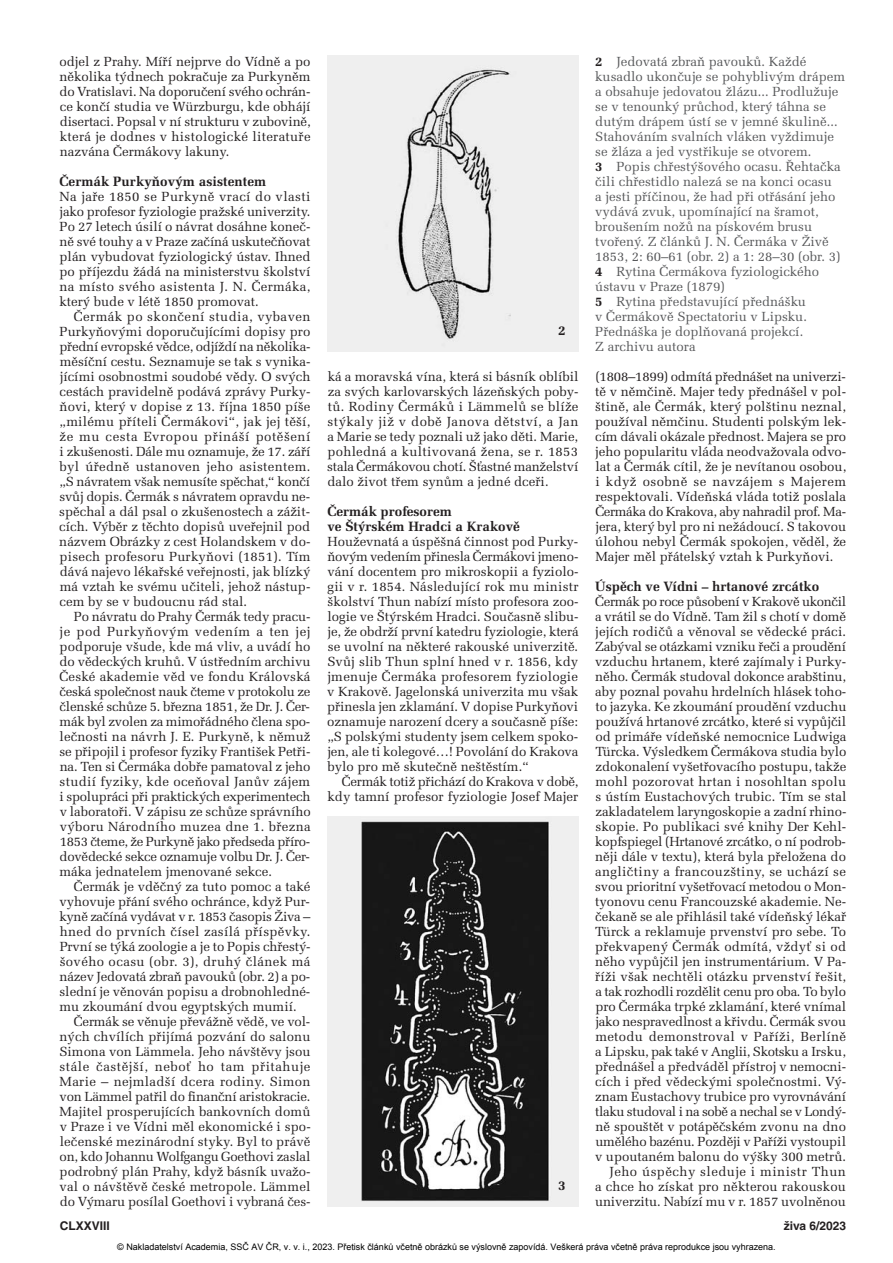
<style>
.page{position:relative;width:893px;height:1263px;background:#fff}
.page>*{position:absolute;margin:0;border:0;box-sizing:border-box;transform-origin:0 0}
.t1{font:700 13.5px/15px "Melior CE";color:#231f20}
.t2{font:13.2px/15px "Melior CE";color:#231f20;text-align:justify}
.t3{font:13.2px/15px "Melior CE";color:#57585a}
.t4{font:700 12px "Helvetica CE";color:#231f20}
.t5{font:9px "Arial";color:#000}
.s1{font-weight:700;color:#231f20}
</style>
<div class="page">
<img style="left:327px;top:817px;width:251px;height:389px">
<img style="left:327px;top:55px;width:251px;height:296px">
<p class="t2" style="left:60px;top:56px;width:253px">odjel z Prahy. Míří nejprve do Vídně a po několika týdnech pokračuje za Purkyněm do Vratislavi. Na doporučení svého ochrán&shy;ce končí studia ve Würzburgu, kde obhájí disertaci. Popsal v ní strukturu v zubovině, která je dodnes v histologické literatuře nazvána Čermákovy lakuny.</p>
<p class="t1" style="left:60px;top:176px;width:208px">Čermák Purkyňovým asistentem</p>
<p class="t2" style="left:59px;top:191px;width:253px">Na jaře 1850 se Purkyně vrací do vlasti jako profesor fyziologie pražské univerzity.<br>Po 27 letech úsilí o návrat dosáhne koneč&shy;ně své touhy a v Praze začíná uskutečňovat plán vybudovat fyziologický ústav. Ihned po příjezdu žádá na ministerstvu školství na místo svého asistenta J. N. Čermáka, který bude v létě 1850 promovat.</p>
<p class="t2" style="left:59px;top:311px;width:253px;text-indent:15px">Čermák po skončení studia, vybaven Purkyňovými doporučujícími dopisy pro přední evropské vědce, odjíždí na několika - měsíční cestu. Seznamuje se tak s vynika&shy;jícími osobnostmi soudobé vědy. O svých cestách pravidelně podává zprávy Purky&shy;ňovi, který v dopise z 13. října 1850 píše „milému příteli Čermákovi“, jak jej těší, že mu cesta Evropou přináší potěšení i zkušenosti. Dále mu oznamuje, že 17. září byl úředně ustanoven jeho asistentem. „S návratem však nemusíte spěchat,“ končí svůj dopis. Čermák s návratem opravdu ne - spěchal a dál psal o zkušenostech a zážit&shy;cích. Výběr z těchto dopisů uveřejnil pod názvem Obrázky z cest Holandskem v do - pisech profesoru Purkyňovi (1851). Tím dává najevo lékařské veřejnosti, jak blízký má vztah ke svému učiteli, jehož nástup&shy;cem by se v budoucnu rád stal.</p>
<p class="t2" style="left:59px;top:611px;width:253px;text-indent:15px">Po návratu do Prahy Čermák tedy pracu&shy;je pod Purkyňovým vedením a ten jej podporuje všude, kde má vliv, a uvádí ho do vědeckých kruhů. V ústředním archivu České akademie věd ve fondu Královská česká společnost nauk čteme v protokolu ze členské schůze 5. března 1851, že Dr. J. Čer&shy;mák byl zvolen za mimořádného člena spo&shy;lečnosti na návrh J. E. Purkyně, k němuž se připojil i profesor fyziky František Petři&shy;na. Ten si Čermáka dobře pamatoval z jeho studií fyziky, kde oceňoval Janův zájem i spolupráci při praktických experimentech v laboratoři. V zápisu ze schůze správního výboru Národního muzea dne 1. března 1853 čteme, že Purkyně jako předseda příro - dovědecké sekce oznamuje volbu Dr. J. Čer&shy;máka jednatelem jmenované sekce.</p>
<p class="t2" style="left:59px;top:881px;width:253px;text-indent:15px">Čermák je vděčný za tuto pomoc a také vyhovuje přání svého ochránce, když Pur&shy;kyně začíná vydávat v r. 1853 časopis Živa – hned do prvních čísel zasílá příspěvky.<br>První se týká zoologie a je to Popis chřestý&shy;šového ocasu (obr. 3), druhý článek má název Jedovatá zbraň pavouků (obr. 2) a po - slední je věnován popisu a drobnohledné&shy;mu zkoumání dvou egyptských mumií.</p>
<p class="t2" style="left:59px;top:1016px;width:253px;text-indent:14px">Čermák se věnuje převážně vědě, ve vol&shy;ných chvílích přijímá pozvání do salonu Simona von Lämmela. Jeho návštěvy jsou stále častější, neboť ho tam přitahuje Marie – nejmladší dcera rodiny. Simon von Lämmel patřil do finanční aristokracie.<br>Majitel prosperujících bankovních domů v Praze i ve Vídni měl ekonomické i spo&shy;lečenské mezinárodní styky. Byl to právě on, kdo Johannu Wolfgangu Goethovi zaslal podrobný plán Prahy, když básník uvažo&shy;val o návštěvě české metropole. Lämmel do Výmaru posílal Goethovi i vybraná čes-</p>
<p class="t1" style="left:558px;top:324px;width:9px">2</p>
<p class="t2" style="left:327px;top:371px;width:253px">ká a moravská vína, která si básník oblíbil za svých karlovarských lázeňských poby&shy;tů. Rodiny Čermáků i Lämmelů se blíže stýkaly již v době Janova dětství, a Jan a Marie se tedy poznali už jako děti. Marie, pohledná a kultivovaná žena, se r. 1853 stala Čermákovou chotí. Šťastné manželství dalo život třem synům a jedné dceři.</p>
<p class="t1" style="left:327px;top:506px;width:194px">Čermák profesorem<br>ve Štýrském Hradci a Krakově</p>
<p class="t2" style="left:327px;top:536px;width:253px">Houževnatá a úspěšná činnost pod Purky&shy;ňovým vedením přinesla Čermákovi jmeno&shy;vání docentem pro mikroskopii a fyziolo&shy;gii v r. 1854. Následující rok mu ministr školství Thun nabízí místo profesora zoo&shy;logie ve Štýrském Hradci. Současně slibu&shy;je, že obdrží první katedru fyziologie, která se uvolní na některé rakouské univerzitě.<br>Svůj slib Thun splní hned v r. 1856, kdy jmenuje Čermáka profesorem fyziologie v Krakově. Jagelonská univerzita mu však přinesla jen zklamání. V dopise Purkyňovi oznamuje narození dcery a současně píše: „S polskými studenty jsem celkem spoko&shy;jen, ale ti kolegové…! Povolání do Krakova bylo pro mě skutečně neštěstím.“</p>
<p class="t2" style="left:328px;top:776px;width:252px;text-align:right">Čermák totiž přichází do Krakova v době, kdy tamní profesor fyziologie Josef Majer</p>
<p class="t1" style="left:558px;top:1179px;width:9px">3</p>
<p class="t3" style="left:595px;top:56px;width:251px"><span class="s1">2</span> Jedovatá zbraň pavouků. Každé kusadlo ukončuje se pohyblivým drápem a obsahuje jedovatou žlázu... Prodlužuje se v tenounký průchod, který táhna se dutým drápem ústí se v jemné škulině...<br>Stahováním svalních vláken vyždimuje se žláza a jed vystřikuje se otvorem.<br><span class="s1">3</span> Popis chřestýšového ocasu. Řehtačka čili chřestidlo nalezá se na konci ocasu<br>a jesti příčinou, že had při otřásání jeho vydává zvuk, upomínající na šramot, broušením nožů na pískovém brusu tvořený. Z článků J. N. Čermáka v Živě 1853, 2: 60–61 (obr. 2) a 1: 28–30 (obr. 3)<br><span class="s1">4</span> Rytina Čermákova fyziologického ústavu v Praze (1879)<br><span class="s1">5</span> Rytina představující přednášku<br>v Čermákově Spectatoriu v Lipsku.<br>Přednáška je doplňovaná projekcí.<br>Z archivu autora</p>
<p class="t2" style="left:595px;top:371px;width:253px">(1808–1899) odmítá přednášet na univerzi&shy;tě v němčině. Majer tedy přednášel v pol&shy;štině, ale Čermák, který polštinu neznal, používal němčinu. Studenti polským lek&shy;cím dávali okázale přednost. Majera se pro jeho popularitu vláda neodvažovala odvo&shy;lat a Čermák cítil, že je nevítanou osobou, i když osobně se navzájem s Majerem respektovali. Vídeňská vláda totiž poslala Čermáka do Krakova, aby nahradil prof. Ma - jera, který byl pro ni nežádoucí. S takovou úlohou nebyl Čermák spokojen, věděl, že Majer měl přátelský vztah k Purkyňovi.</p>
<p class="t1" style="left:595px;top:581px;width:225px">Úspěch ve Vídni – hrtanové zrcátko</p>
<p class="t2" style="left:595px;top:596px;width:253px;text-align:right">Čermák po roce působení v Krakově ukončil a vrátil se do Vídně. Tam žil s chotí v domě jejích rodičů a věnoval se vědecké práci.<br>Zabýval se otázkami vzniku řeči a proudění vzduchu hrtanem, které zajímaly i Purky&shy;něho. Čermák studoval dokonce arabštinu, aby poznal povahu hrdelních hlásek toho&shy;to jazyka. Ke zkoumání proudění vzduchu používá hrtanové zrcátko, které si vypůjčil od primáře vídeňské nemocnice Ludwiga Türcka. Výsledkem Čermákova studia bylo zdokonalení vyšetřovacího postupu, takže mohl pozorovat hrtan i nosohltan spolu s ústím Eustachových trubic. Tím se stal zakladatelem laryngoskopie a zadní rhino&shy;skopie. Po publikaci své knihy Der Kehl&shy;kopfspiegel (Hrtanové zrcátko, o ní podrob&shy;něji dále v textu), která byla přeložena do angličtiny a francouzštiny, se uchází se svou prioritní vyšetřovací metodou o Mon&shy;tyonovu cenu Francouzské akademie. Ne - čekaně se ale přihlásil také vídeňský lékař Türck a reklamuje prvenství pro sebe. To překvapený Čermák odmítá, vždyť si od něho vypůjčil jen instrumentárium. V Pa - říži však nechtěli otázku prvenství řešit, a tak rozhodli rozdělit cenu pro oba. To bylo pro Čermáka trpké zklamání, které vnímal jako nespravedlnost a křivdu. Čermák svou metodu demonstroval v Paříži, Berlíně a Lipsku, pak také v Anglii, Skotsku a Irsku, přednášel a předváděl přístroj v nemocni&shy;cích i před vědeckými společnostmi. Vý - znam Eustachovy trubice pro vyrovnávání tlaku studoval i na sobě a nechal se v Londý - ně spouštět v potápěčském zvonu na dno umělého bazénu. Později v Paříži vystoupil v upoutaném balonu do výšky 300 metrů.<br>Jeho úspěchy sleduje i ministr Thun<br>a chce ho získat pro některou rakouskou univerzitu. Nabízí mu v r. 1857 uvolněnou</p>
<p class="t4" style="left:60px;top:1221px;width:51px">CLXXVIII</p>
<p class="t4" style="left:784px;top:1221px;width:64px">živa 6/2023</p>
<p class="t5" style="left:117px;top:1241px;width:660px">© Nakladatelství Academia, SSČ AV ČR, v. v. i., 2023. Přetisk článků včetně obrázků se výslovně zapovídá. Veškerá práva včetně práva reprodukce jsou vyhrazena.</p>
</div>
